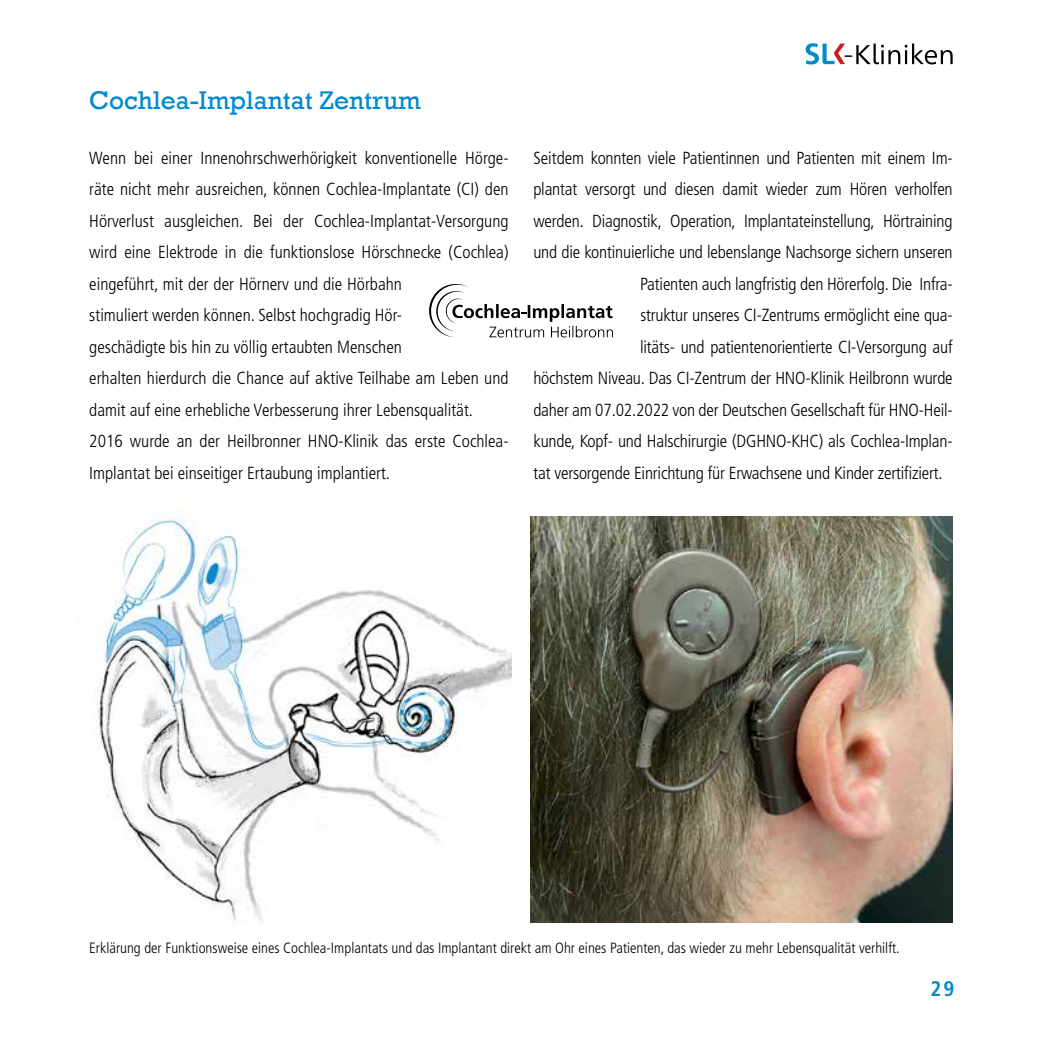
<style>
.page{position:relative;width:1042px;height:1042px;background:#fff}
.page>*{position:absolute;margin:0;border:0;box-sizing:border-box;transform-origin:0 0}
.t1{font:26.25px "Rockwell";color:#0089cf}
.t2{font:700 condensed 21px "Frutiger LT";color:#0089cf}
.t3{font:300 condensed 17.5px/31.5px "Frutiger LT";letter-spacing:-.01em;color:#000}
.t4{font:300 condensed 14.88px "Frutiger LT";color:#000}
</style>
<div class="page">
<svg style="left:805px;top:43px;width:147px;height:21px"></svg>
<img style="left:530px;top:516px;width:422px;height:407px">
<img style="left:95px;top:508px;width:416px;height:413px">
<svg style="left:429px;top:284px;width:184px;height:53px"></svg>
<h1 class="t1" style="left:89px;top:85px;width:333px">Cochlea-Implantat Zentrum</h1>
<p class="t3" style="left:89px;top:142px;width:421px">Wenn bei einer Innenohrschwerhörigkeit konventionelle Hörge&shy;räte nicht mehr ausreichen, können Cochlea-Implantate (CI) den Hörverlust ausgleichen. Bei der Cochlea-Implantat-Versorgung wird eine Elektrode in die funktionslose Hörschnecke (Cochlea) eingeführt, mit der der Hörnerv und die Hörbahn<br>stimuliert werden können. Selbst hochgradig Hör-<br>geschädigte bis hin zu völlig ertaubten Menschen<br>erhalten hierdurch die Chance auf aktive Teilhabe am Leben und damit auf eine erhebliche Verbesserung ihrer Lebensqualität.<br>2016 wurde an der Heilbronner HNO-Klinik das erste Cochlea-Implantat bei einseitiger Ertaubung implantiert.</p>
<p class="t3" style="left:533px;top:142px;width:421px">Seitdem konnten viele Patientinnen und Patienten mit einem Im-</p>
<p class="t3" style="left:533px;top:174px;width:421px">plantat versorgt und diesen damit wieder zum Hören verholfen</p>
<p class="t3" style="left:533px;top:205px;width:421px">werden. Diagnostik, Operation, Implantateinstellung, Hörtraining</p>
<p class="t3" style="left:533px;top:237px;width:421px">und die kontinuierliche und lebenslange Nachsorge sichern unseren</p>
<p class="t3" style="left:640px;top:268px;width:314px">Patienten auch langfristig den Hörerfolg. Die Infra-</p>
<p class="t3" style="left:640px;top:300px;width:314px">struktur unseres CI-Zentrums ermöglicht eine qua-</p>
<p class="t3" style="left:640px;top:331px;width:314px">litäts- und patientenorientierte CI-Versorgung auf</p>
<p class="t3" style="left:533px;top:363px;width:421px">höchstem Niveau. Das CI-Zentrum der HNO-Klinik Heilbronn wurde</p>
<p class="t3" style="left:533px;top:394px;width:421px">daher am 07.02.2022 von der Deutschen Gesellschaft für HNO-Heil-</p>
<p class="t3" style="left:533px;top:426px;width:421px">kunde, Kopf- und Halschirurgie (DGHNO-KHC) als Cochlea-Implan-</p>
<p class="t3" style="left:533px;top:457px;width:411px">tat versorgende Einrichtung für Erwachsene und Kinder zertifiziert.</p>
<p class="t4" style="left:89px;top:940px;width:812px">Erklärung der Funktionsweise eines Cochlea-Implantats und das Implantant direkt am Ohr eines Patienten, das wieder zu mehr Lebensqualität verhilft.</p>
<p class="t2" style="left:930px;top:976px;width:25px">29</p>
</div>
